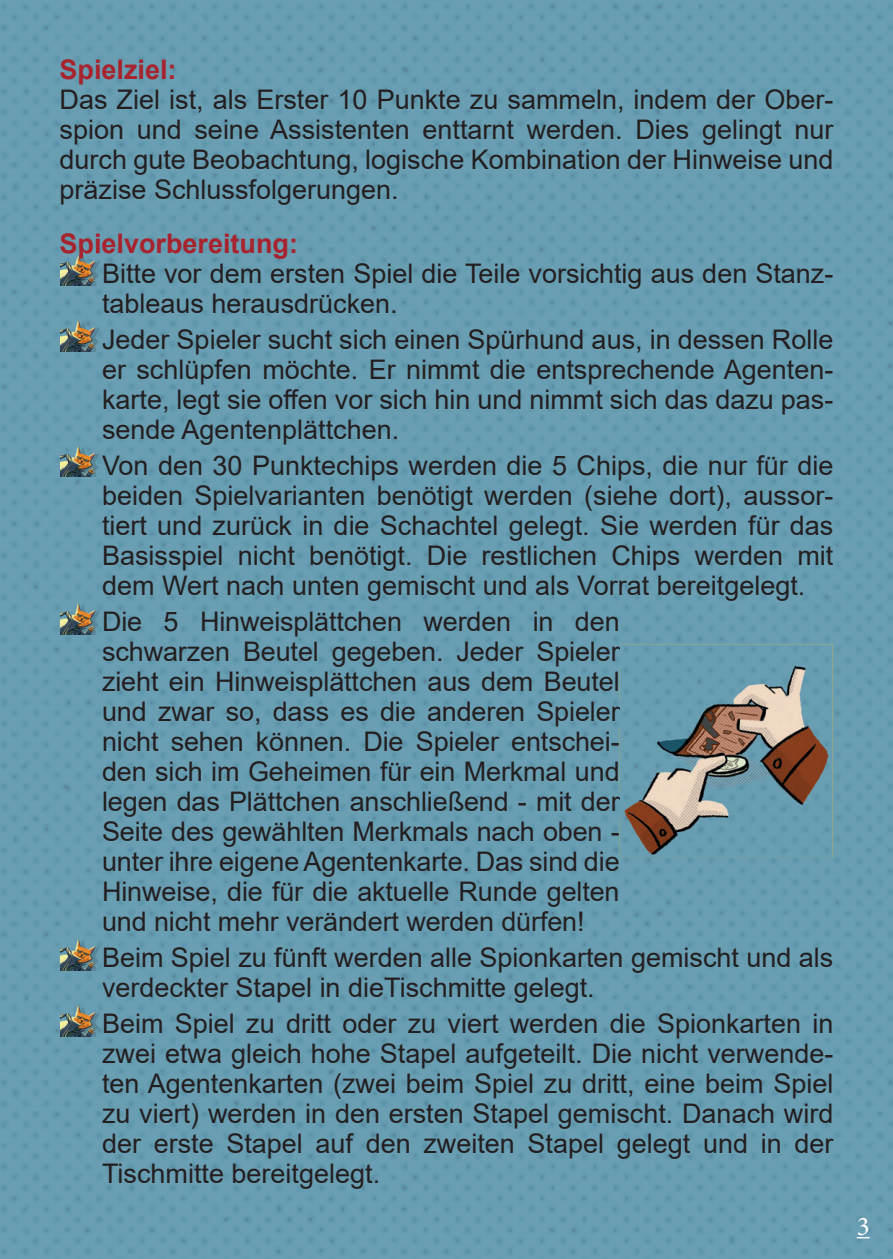
<style>
.page{position:relative;width:893px;height:1259px;background:#fff}
.page>*{position:absolute;margin:0;border:0;box-sizing:border-box;transform-origin:0 0}
.t1{font:27px/30px "Arial";color:#231f20;text-align:justify}
.t2{font:700 27px "Arial";color:#a7232e}
.t3{font:27px "Minion Pro";color:#fff}
</style>
<div class="page">
<img style="left:0;top:0;width:893px;height:1259px">
<svg style="left:857px;top:1237px;width:13px;height:1px"></svg>
<img style="left:620px;top:644px;width:212px;height:213px">
<svg style="left:620px;top:644px;width:1px;height:23px"></svg>
<svg style="left:620px;top:702px;width:1px;height:25px"></svg>
<svg style="left:620px;top:792px;width:1px;height:25px"></svg>
<img style="left:61px;top:259px;width:41px;height:26px">
<img style="left:61px;top:249px;width:41px;height:10px">
<img style="left:61px;top:440px;width:41px;height:37px">
<img style="left:61px;top:597px;width:41px;height:37px">
<img style="left:61px;top:933px;width:41px;height:37px">
<img style="left:61px;top:999px;width:41px;height:37px">
<img style="left:61px;top:315px;width:41px;height:36px">
<p class="t2" style="left:60px;top:51px;width:119px">Spielziel:</p>
<p class="t1" style="left:60px;top:85px;width:775px">Das Ziel ist, als Erster 10 Punkte zu sammeln, indem der Ober&shy;spion und seine Assistenten enttarnt werden. Dies gelingt nur durch gute Beobachtung, logische Kombination der Hinweise und präzise Schlussfolgerungen.</p>
<p class="t2" style="left:60px;top:225px;width:240px">Spielvorbereitung:</p>
<p class="t1" style="left:102px;top:259px;width:733px">Bitte vor dem ersten Spiel die Teile vorsichtig aus den Stanz&shy;tableaus herausdrücken.</p>
<p class="t1" style="left:102px;top:325px;width:733px">Jeder Spieler sucht sich einen Spürhund aus, in dessen Rolle er schlüpfen möchte. Er nimmt die entsprechende Agenten&shy;karte, legt sie offen vor sich hin und nimmt sich das dazu pas&shy;sende Agentenplättchen.</p>
<p class="t1" style="left:102px;top:450px;width:733px">Von den 30 Punktechips werden die 5 Chips, die nur für die beiden Spielvarianten benötigt werden (siehe dort), aussor&shy;tiert und zurück in die Schachtel gelegt. Sie werden für das Basisspiel nicht benötigt. Die restlichen Chips werden mit dem Wert nach unten gemischt und als Vorrat bereitgelegt.</p>
<p class="t1" style="left:102px;top:606px;width:519px">Die 5 Hinweisplättchen werden in den schwarzen Beutel gegeben. Jeder Spieler zieht ein Hinweisplättchen aus dem Beutel und zwar so, dass es die anderen Spieler nicht sehen können. Die Spieler entschei&shy;den sich im Geheimen für ein Merkmal und legen das Plättchen anschließend - mit der Seite des gewählten Merkmals nach oben - unter ihre eigene Agentenkarte. Das sind die Hinweise, die für die aktuelle Runde gelten und nicht mehr verändert werden dürfen!</p>
<p class="t1" style="left:102px;top:942px;width:733px">Beim Spiel zu fünft werden alle Spionkarten gemischt und als verdeckter Stapel in dieTischmitte gelegt.</p>
<p class="t1" style="left:102px;top:1008px;width:733px">Beim Spiel zu dritt oder zu viert werden die Spionkarten in zwei etwa gleich hohe Stapel aufgeteilt. Die nicht verwende&shy;ten Agentenkarten (zwei beim Spiel zu dritt, eine beim Spiel zu viert) werden in den ersten Stapel gemischt. Danach wird der erste Stapel auf den zweiten Stapel gelegt und in der Tischmitte bereitgelegt.</p>
<p class="t3" style="left:857px;top:1208px;width:14px">3</p>
</div>
